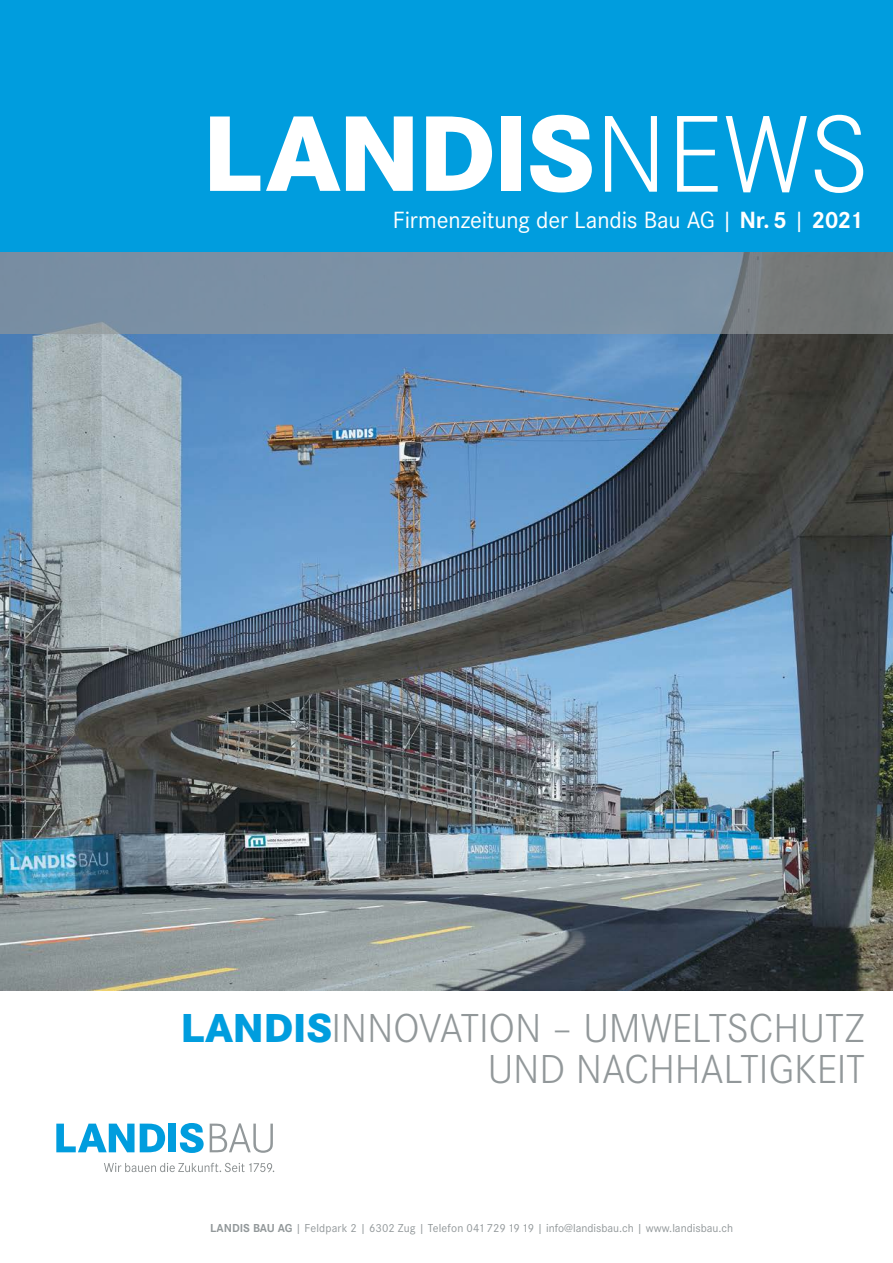
<style>
.page{position:relative;width:893px;height:1263px;background:#fff}
.page>*{position:absolute;margin:0;border:0;box-sizing:border-box;transform-origin:0 0}
.t1{font:300 42px/40.5px "Corporate S Pro";letter-spacing:-.005em;color:#92989a;text-align:right}
.t2{font:24.3px "Corporate S Pro";letter-spacing:-.005em;color:#fff}
.t3{font:12px "Corporate S Pro";color:#92989a}
.s1{font-weight:700}
.s2{font-weight:800;color:#009dde}
</style>
<div class="page">
<img style="left:0;top:333px;width:893px;height:658px">
<svg style="left:104px;top:1163px;width:170px;height:9px"></svg>
<svg style="left:210px;top:1123px;width:63px;height:30px"></svg>
<div style="left:169px;top:1123px;width:7px;height:29px;background:#009dde"></div>
<svg style="left:180px;top:1123px;width:24px;height:30px"></svg>
<svg style="left:56px;top:1123px;width:109px;height:29px"></svg>
<div style="left:0;top:0;width:893px;height:252px;background:#009dde"></div>
<svg style="left:266px;top:116px;width:74px;height:75px"></svg>
<svg style="left:346px;top:116px;width:67px;height:75px"></svg>
<svg style="left:426px;top:116px;width:66px;height:75px"></svg>
<div style="left:501px;top:116px;width:20px;height:75px;background:#fff"></div>
<svg style="left:530px;top:115px;width:62px;height:78px"></svg>
<svg style="left:210px;top:116px;width:50px;height:75px"></svg>
<svg style="left:605px;top:115px;width:258px;height:78px"></svg>
<svg style="left:0;top:252px;width:893px;height:81px;background:#7a8c9d"></svg>
<h2 class="t2" style="left:393px;top:202px;width:472px">Firmenzeitung der Landis Bau AG | <span class="s1">Nr. 5</span> | <span class="s1">2021</span></h2>
<h1 class="t1" style="left:180px;top:1005px;width:686px"><span class="s2">LANDIS</span>INNOVATION – UMWELTSCHUTZ<br>UND NACHHALTIGKEIT</h1>
<p class="t3" style="left:210px;top:1219px;width:525px"><span class="s1">LANDIS BAU AG</span> | Feldpark 2 | 6302 Zug | Telefon 041 729 19 19 | info@landisbau.ch | www.landisbau.ch</p>
</div>
